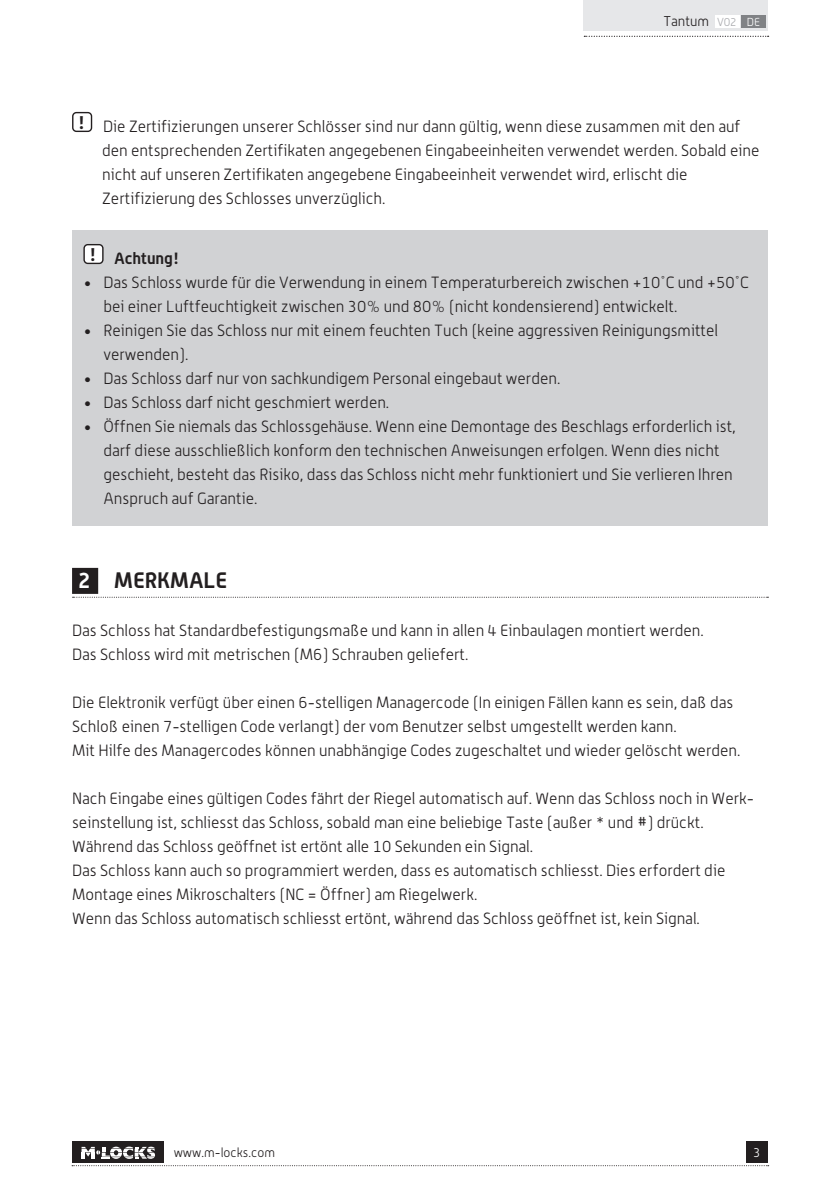
<style>
.page{position:relative;width:840px;height:1191px;background:#fff}
.page>*{position:absolute;margin:0;border:0;box-sizing:border-box;transform-origin:0 0}
.kop{font:700 22px "Alwyn OT";color:#231f20}
.body{font:700 18px "Alwyn OT";color:#231f20}
.t1{font:300 16px/24px "Alwyn OT";color:#231f20}
.t2{font:700 16px "Alwyn OT";color:#231f20}
.t3{font:300 14px "Alwyn OT";color:#231f20}
.t4{font:300 12.8px "Alwyn OT";color:#231f20}
.t5{font:300 12.8px "Alwyn OT";color:#fff}
.s1{font-size:11.4px;color:#a8a9ad}
.s2{font-size:11.4px;color:#fff}
.s3{color:#fff}
</style>
<div class="page">
<div style="left:746px;top:1141px;width:21px;height:22px;background:#231f20"></div>
<svg style="left:72px;top:1165px;width:696px;height:1px"></svg>
<div style="left:583px;top:0;width:184px;height:31px;background:#e6e7e9"></div>
<div style="left:714px;top:15px;width:24px;height:13px;background:#fff"></div>
<div style="left:741px;top:15px;width:24px;height:13px;background:#808285"></div>
<svg style="left:584px;top:36px;width:184px;height:1px"></svg>
<div style="left:72px;top:1141px;width:91px;height:22px;background:#231f20"></div>
<svg style="left:81px;top:1146px;width:74px;height:12px"></svg>
<div style="left:72px;top:568px;width:26px;height:26px;background:#231f20"></div>
<svg style="left:72px;top:597px;width:696px;height:1px"></svg>
<div style="left:72px;top:112px;width:20px;height:20px;border:1px solid #231f20;border-radius:4px"></div>
<div style="left:72px;top:230px;width:695px;height:295px;background:#d1d2d4"></div>
<div style="left:84px;top:245px;width:19px;height:18px;background:#fff;border-radius:4px"></div>
<div style="left:83px;top:244px;width:20px;height:20px;border:1px solid #231f20;border-radius:4px"></div>
<p class="t3" style="left:663px;top:13px;width:98px">Tantum <span class="s1">V02</span> <span class="s2">DE</span></p>
<p class="body" style="left:78px;top:111px;width:8px">!</p>
<p class="t1" style="left:102px;top:114px;width:658px">Die Zertifizierungen unserer Schlösser sind nur dann gültig, wenn diese zusammen mit den auf den entsprechenden Zertifikaten angegebenen Eingabeeinheiten verwendet werden. Sobald eine nicht auf unseren Zertifikaten angegebene Eingabeeinheit verwendet wird, erlischt die</p>
<p class="t1" style="left:102px;top:186px;width:284px">Zertifizierung des Schlosses unverzüglich.</p>
<p class="body" style="left:89px;top:243px;width:8px">!</p>
<p class="t2" style="left:114px;top:248px;width:66px">Achtung!</p>
<p class="t1" style="left:103px;top:270px;width:646px;text-indent:-20px">• Das Schloss wurde für die Verwendung in einem Temperaturbereich zwischen +10˚C und +50˚C bei einer Luftfeuchtigkeit zwischen 30% und 80% (nicht kondensierend) entwickelt.</p>
<p class="t1" style="left:103px;top:318px;width:616px;text-indent:-20px">• Reinigen Sie das Schloss nur mit einem feuchten Tuch (keine aggressiven Reinigungsmittel verwenden).</p>
<p class="t1" style="left:83px;top:366px;width:478px">• Das Schloss darf nur von sachkundigem Personal eingebaut werden.</p>
<p class="t1" style="left:83px;top:390px;width:307px">• Das Schloss darf nicht geschmiert werden.</p>
<p class="t1" style="left:103px;top:414px;width:633px;text-indent:-20px">• Öffnen Sie niemals das Schlossgehäuse. Wenn eine Demontage des Beschlags erforderlich ist, darf diese ausschließlich konform den technischen Anweisungen erfolgen. Wenn dies nicht geschieht, besteht das Risiko, dass das Schloss nicht mehr funktioniert und Sie verlieren Ihren Anspruch auf Garantie.</p>
<p class="kop" style="left:78px;top:566px;width:151px"><span class="s3">2</span> MERKMALE</p>
<p class="t1" style="left:72px;top:618px;width:633px">Das Schloss hat Standardbefestigungsmaße und kann in allen 4 Einbaulagen montiert werden.</p>
<p class="t1" style="left:72px;top:642px;width:398px">Das Schloss wird mit metrischen (M6) Schrauben geliefert.</p>
<p class="t1" style="left:72px;top:690px;width:662px">Die Elektronik verfügt über einen 6-stelligen Managercode (In einigen Fällen kann es sein, daß das<br>Schloß einen 7-stelligen Code verlangt) der vom Benutzer selbst umgestellt werden kann.</p>
<p class="t1" style="left:72px;top:738px;width:669px">Mit Hilfe des Managercodes können unabhängige Codes zugeschaltet und wieder gelöscht werden.</p>
<p class="t1" style="left:72px;top:786px;width:683px">Nach Eingabe eines gültigen Codes fährt der Riegel automatisch auf. Wenn das Schloss noch in Werk&shy;seinstellung ist, schliesst das Schloss, sobald man eine beliebige Taste (außer * und #) drückt.</p>
<p class="t1" style="left:72px;top:834px;width:462px">Während das Schloss geöffnet ist ertönt alle 10 Sekunden ein Signal.</p>
<p class="t1" style="left:72px;top:858px;width:654px">Das Schloss kann auch so programmiert werden, dass es automatisch schliesst. Dies erfordert die<br>Montage eines Mikroschalters (NC = Öffner) am Riegelwerk.</p>
<p class="t1" style="left:72px;top:906px;width:629px">Wenn das Schloss automatisch schliesst ertönt, während das Schloss geöffnet ist, kein Signal.</p>
<p class="t4" style="left:173px;top:1145px;width:103px">www.m-locks.com</p>
<p class="t5" style="left:752px;top:1145px;width:9px">3</p>
</div>
